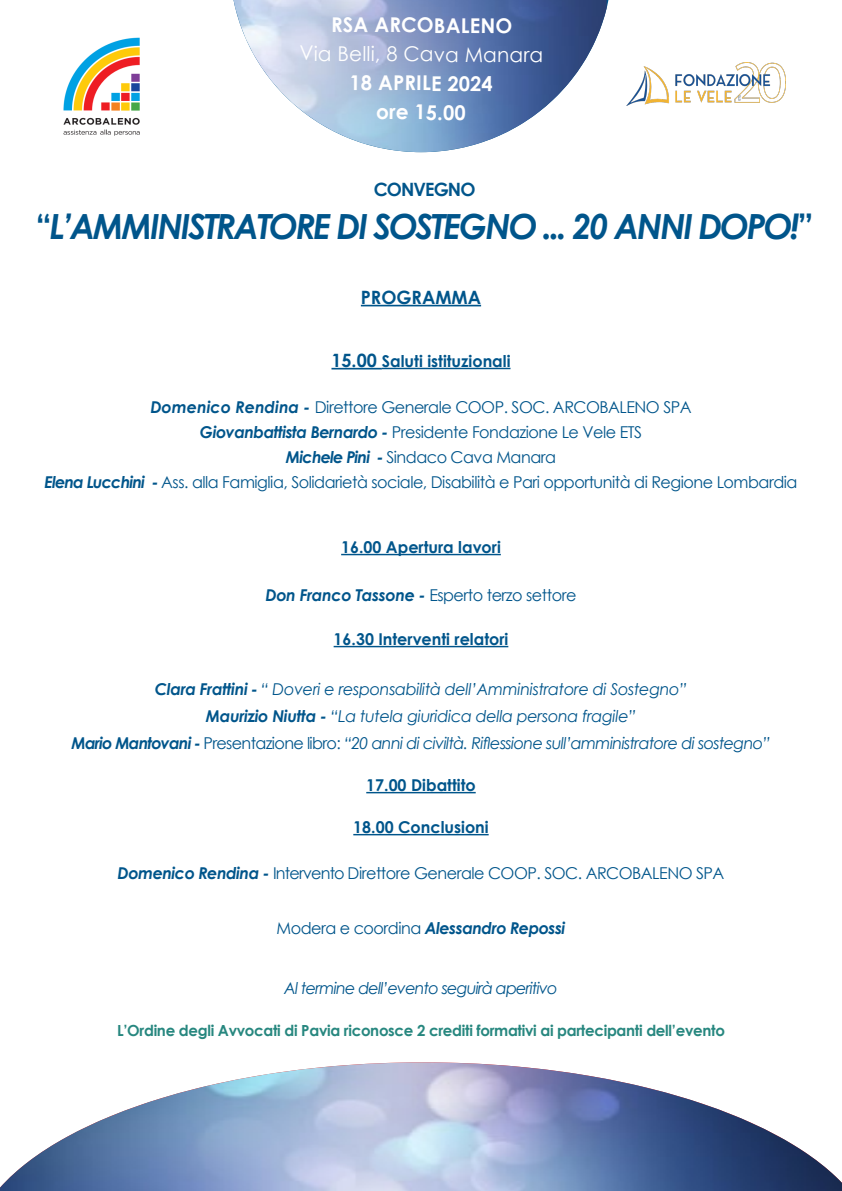
<style>
.page{position:relative;width:842px;height:1191px;background:#fff}
.page>*{position:absolute;margin:0;border:0;box-sizing:border-box;transform-origin:0 0}
.t1{font:italic 700 34.7px "Century Gothic";letter-spacing:-.06em;color:#00558b}
.t2{font:700 20.4px "Century Gothic";color:#fff}
.t3{font:20.4px "Century Gothic";color:#fff}
.t4{font:700 18.4px "Century Gothic";color:#00558b}
.t5{font:700 18.4px "Century Gothic";letter-spacing:-.05em;color:#00558b}
.t6{font:16.3px "Century Gothic";letter-spacing:-.03em;color:#00558b}
.t7{font:italic 16.3px "Century Gothic";letter-spacing:-.03em;color:#00558b}
.t8{font:700 16.3px "Century Gothic";color:#00558b}
.t9{font:italic 16.3px "Century Gothic";letter-spacing:-.05em;color:#00558b}
.t10{font:italic 700 16.3px "Century Gothic";letter-spacing:-.03em;color:#00558b}
.t11{font:700 15.3px "Century Gothic";letter-spacing:-.02em;color:#27877f}
.s1{font-style:normal}
.s2{font-size:18.4px}
.s3{font-weight:700;font-style:italic}
.s4{font-weight:700}
.s5{font-weight:400;font-style:normal}
</style>
<div class="page">
<hr style="left:361px;top:305px;width:120px;height:1px;background:#00558b">
<img style="left:626px;top:62px;width:160px;height:44px">
<img style="left:233px;top:0;width:374px;height:152px">
<img style="left:0;top:1062px;width:842px;height:129px">
<hr style="left:331px;top:368px;width:51px;height:1px;background:#00558b">
<hr style="left:382px;top:368px;width:128px;height:1px;background:#00558b">
<hr style="left:341px;top:554px;width:160px;height:1px;background:#00558b">
<hr style="left:334px;top:646px;width:174px;height:1px;background:#00558b">
<hr style="left:366px;top:792px;width:110px;height:1px;background:#00558b">
<hr style="left:353px;top:834px;width:136px;height:1px;background:#00558b">
<img style="left:63px;top:37px;width:77px;height:99px">
<p class="t2" style="left:331px;top:10px;width:183px">RSA ARCOBALENO</p>
<p class="t3" style="left:299px;top:40px;width:246px">Via Belli, 8 Cava Manara</p>
<p class="t2" style="left:349px;top:68px;width:145px">18 APRILE 2024</p>
<p class="t2" style="left:376px;top:97px;width:91px">ore 15.00</p>
<p class="t5" style="left:374px;top:176px;width:103px">CONVEGNO</p>
<p class="t1" style="left:35px;top:200px;width:780px"><span class="s1">“</span>L’AMMINISTRATORE DI SOSTEGNO ... 20 ANNI DOPO!<span class="s1">”</span></p>
<p class="t4" style="left:361px;top:283px;width:122px">PROGRAMMA</p>
<p class="t8" style="left:331px;top:349px;width:181px"><span class="s2">15.00</span> Saluti istituzionali</p>
<p class="t6" style="left:150px;top:396px;width:543px"><span class="s3">Domenico Rendina -</span> Direttore Generale COOP. SOC. ARCOBALENO SPA</p>
<p class="t6" style="left:200px;top:421px;width:444px"><span class="s3">Giovanbattista Bernardo -</span> Presidente Fondazione Le Vele ETS</p>
<p class="t6" style="left:286px;top:446px;width:272px"><span class="s3">Michele Pini -</span> Sindaco Cava Manara</p>
<p class="t6" style="left:44px;top:471px;width:754px"><span class="s3">Elena Lucchini -</span> Ass. alla Famiglia, Solidarietà sociale, Disabilità e Pari opportunità di Regione Lombardia</p>
<p class="t8" style="left:341px;top:535px;width:161px">16.00 Apertura lavori</p>
<p class="t6" style="left:265px;top:584px;width:312px"><span class="s3">Don Franco Tassone -</span> Esperto terzo settore</p>
<p class="t8" style="left:334px;top:627px;width:176px">16.30 Interventi relatori</p>
<p class="t7" style="left:155px;top:678px;width:534px"><span class="s4">Clara Frattini -</span> “ Doveri e responsabilità dell’Amministratore di Sostegno”</p>
<p class="t7" style="left:206px;top:705px;width:432px"><span class="s4">Maurizio Niutta -</span> “La tutela giuridica della persona fragile”</p>
<p class="t7" style="left:72px;top:732px;width:700px"><span class="s4">Mario Mantovani -</span> <span class="s1">Presentazione libro:</span> “20 anni di civiltà. Riflessione sull’amministratore di sostegno”</p>
<p class="t8" style="left:366px;top:773px;width:111px">17.00 Dibattito</p>
<p class="t8" style="left:353px;top:815px;width:137px">18.00 Conclusioni</p>
<p class="t6" style="left:118px;top:862px;width:608px"><span class="s3">Domenico Rendina -</span> Intervento Direttore Generale COOP. SOC. ARCOBALENO SPA</p>
<p class="t10" style="left:276px;top:916px;width:290px"><span class="s5">Modera e coordina</span> Alessandro Repossi</p>
<p class="t9" style="left:284px;top:977px;width:275px">Al termine dell’evento seguirà aperitivo</p>
<p class="t11" style="left:117px;top:1019px;width:609px">L’Ordine degli Avvocati di Pavia riconosce 2 crediti formativi ai partecipanti dell’evento</p>
</div>
